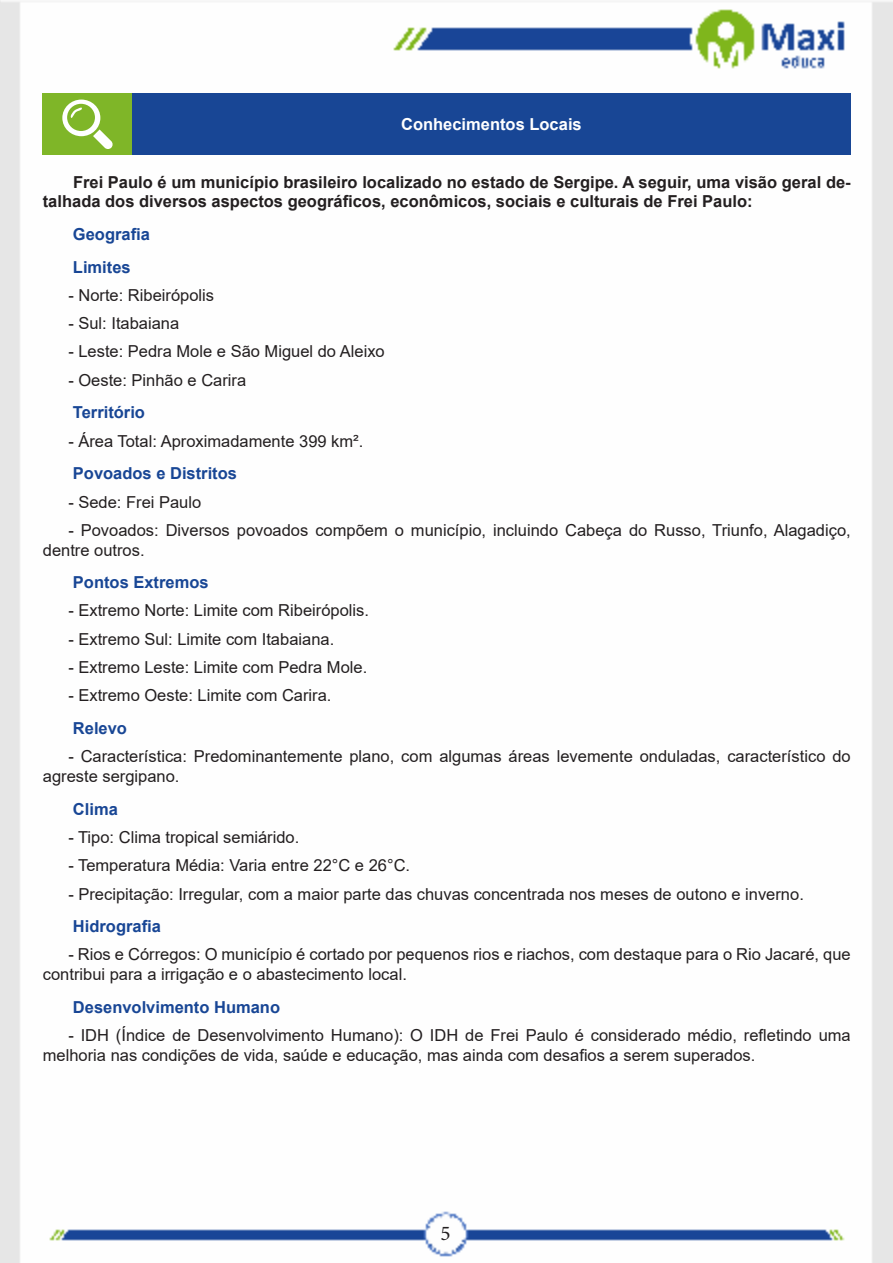
<style>
.page{position:relative;width:893px;height:1263px;background:#fff}
.page>*{position:absolute;margin:0;border:0;box-sizing:border-box;transform-origin:0 0}
.t1{font:21px "Minion Pro";color:#231f20}
.t2{font:16.5px/19.8px "Arial";color:#231f20}
.Entrelinhas_Automáticos{font:700 16.5px/19.8px "Arial";color:#231f20}
.t3{font:700 16.5px "Arial";color:#184695}
.Titulo_de_Caixa{font:700 16.5px "Arial";color:#fff}
</style>
<div class="page">
<img style="left:0;top:0;width:893px;height:1263px">
<div style="left:43px;top:94px;width:89px;height:61px;background:#7fb628"></div>
<div style="left:132px;top:94px;width:719px;height:61px;background:#184695"></div>
<svg style="left:62px;top:100px;width:51px;height:49px"></svg>
<p class="Titulo_de_Caixa" style="left:401px;top:113px;width:182px">Conhecimentos Locais</p>
<p class="Entrelinhas_Automáticos" style="left:43px;top:172px;width:809px;text-indent:30px">Frei Paulo é um município brasileiro localizado no estado de Sergipe. A seguir, uma visão geral de&shy;talhada dos diversos aspectos geográficos, econômicos, sociais e culturais de Frei Paulo:</p>
<p class="t3" style="left:73px;top:223px;width:79px">Geografia</p>
<p class="t3" style="left:73px;top:255px;width:59px">Limites</p>
<p class="t2" style="left:68px;top:285px;width:147px">- Norte: Ribeirópolis</p>
<p class="t2" style="left:68px;top:313px;width:112px">- Sul: Itabaiana</p>
<p class="t2" style="left:68px;top:342px;width:318px">- Leste: Pedra Mole e São Miguel do Aleixo</p>
<p class="t2" style="left:68px;top:370px;width:179px">- Oeste: Pinhão e Carira</p>
<p class="t3" style="left:73px;top:401px;width:74px">Território</p>
<p class="t2" style="left:68px;top:431px;width:296px">- Área Total: Aproximadamente 399 km².</p>
<p class="t3" style="left:73px;top:462px;width:166px">Povoados e Distritos</p>
<p class="t2" style="left:68px;top:492px;width:134px">- Sede: Frei Paulo</p>
<p class="t2" style="left:43px;top:520px;width:809px;text-indent:26px">- Povoados: Diversos povoados compõem o município, incluindo Cabeça do Russo, Triunfo, Alagadiço, dentre outros.</p>
<p class="t3" style="left:73px;top:571px;width:137px">Pontos Extremos</p>
<p class="t2" style="left:68px;top:601px;width:302px">- Extremo Norte: Limite com Ribeirópolis.</p>
<p class="t2" style="left:68px;top:629px;width:267px">- Extremo Sul: Limite com Itabaiana.</p>
<p class="t2" style="left:68px;top:657px;width:300px">- Extremo Leste: Limite com Pedra Mole.</p>
<p class="t2" style="left:68px;top:686px;width:265px">- Extremo Oeste: Limite com Carira.</p>
<p class="t3" style="left:73px;top:716px;width:56px">Relevo</p>
<p class="t2" style="left:43px;top:746px;width:809px;text-indent:26px">- Característica: Predominantemente plano, com algumas áreas levemente onduladas, característico do agreste sergipano.</p>
<p class="t3" style="left:73px;top:797px;width:46px">Clima</p>
<p class="t2" style="left:68px;top:827px;width:233px">- Tipo: Clima tropical semiárido.</p>
<p class="t2" style="left:68px;top:855px;width:343px">- Temperatura Média: Varia entre 22°C e 26°C.</p>
<p class="t2" style="left:68px;top:884px;width:737px">- Precipitação: Irregular, com a maior parte das chuvas concentrada nos meses de outono e inverno.</p>
<p class="t3" style="left:73px;top:915px;width:90px">Hidrografia</p>
<p class="t2" style="left:43px;top:945px;width:809px;text-indent:26px">- Rios e Córregos: O município é cortado por pequenos rios e riachos, com destaque para o Rio Jacaré, que contribui para a irrigação e o abastecimento local.</p>
<p class="t3" style="left:73px;top:995px;width:209px">Desenvolvimento Humano</p>
<p class="t2" style="left:43px;top:1025px;width:809px;text-indent:26px">- IDH (Índice de Desenvolvimento Humano): O IDH de Frei Paulo é considerado médio, refletindo uma melhoria nas condições de vida, saúde e educação, mas ainda com desafios a serem superados.</p>
<p class="t1" style="left:440px;top:1219px;width:12px">5</p>
</div>
